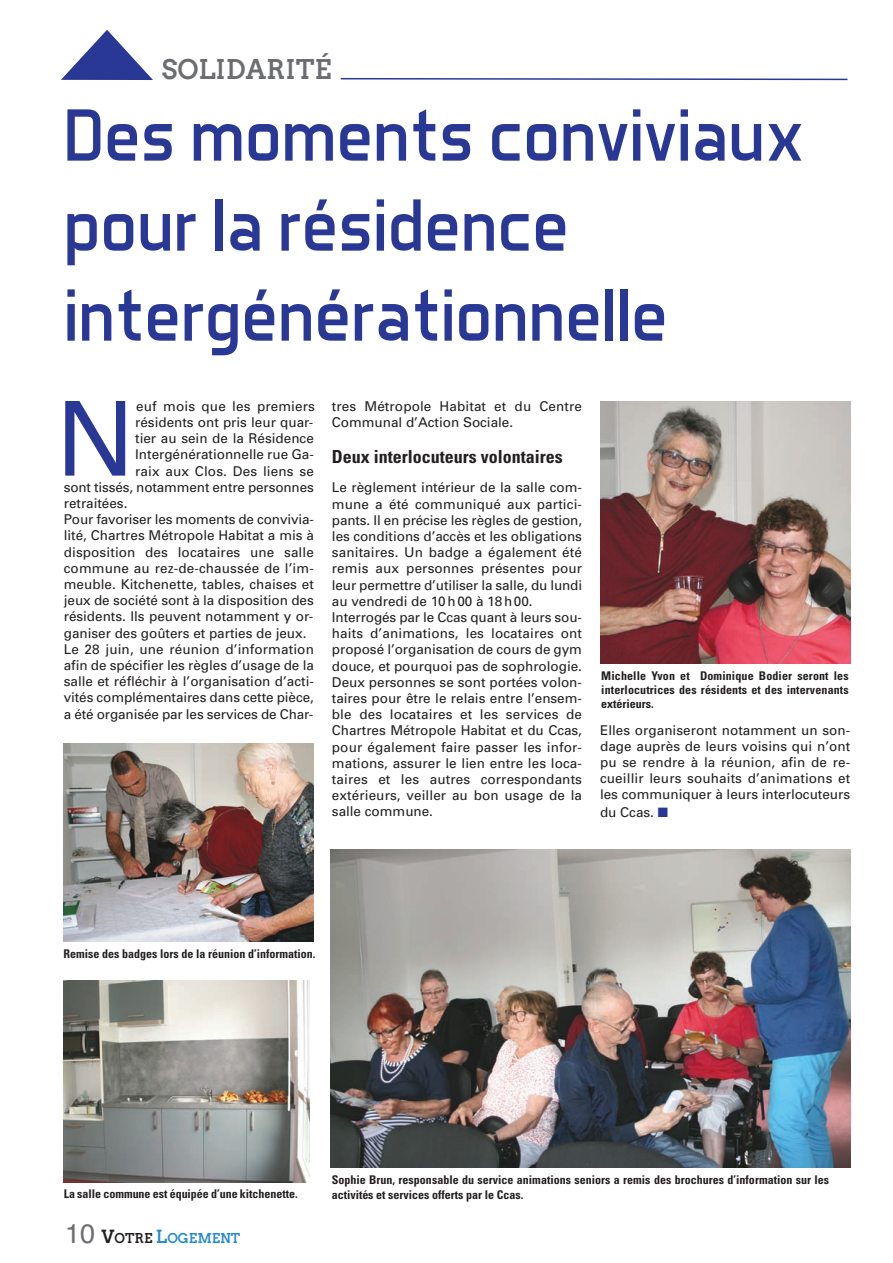
<style>
.page{position:relative;width:893px;height:1263px;background:#fff}
.page>*{position:absolute;margin:0;border:0;box-sizing:border-box;transform-origin:0 0}
.t1{font:103.35px "Univers";color:#2a3895}
.t2{font:75px/90px "Aero Matics";color:#2a3895}
.t3{font:700 27px "Twentytwelve Slab";color:#6c6d70}
.t4{font:700 condensed 18px "Univers";color:#231f20}
.t5{font:13.5px/16.2px "Univers";color:#231f20}
.t6{font:700 13.5px "Twentytwelve Slab";color:#238acb}
.t7{font:700 condensed 12px/14.4px "Univers";color:#231f20;text-align:justify}
.s1{color:#2a3895}
.s2{font-family:"Helvetica";font-weight:400;font-size:27px;color:#6c6d70}
.s3{font-size:18px;color:#231f20}
.s4{color:#231f20}
.s5{font-size:18px}
</style>
<div class="page">
<svg style="left:61px;top:30px;width:92px;height:50px"></svg>
<svg style="left:340px;top:77px;width:508px;height:4px"></svg>
<img style="left:331px;top:849px;width:519px;height:318px">
<img style="left:600px;top:401px;width:250px;height:262px">
<img style="left:64px;top:743px;width:250px;height:199px">
<img style="left:64px;top:980px;width:246px;height:202px">
<h3 class="t3" style="left:161px;top:54px;width:171px">SOLIDARITÉ</h3>
<h2 class="t2" style="left:64px;top:97px;width:743px">Des moments conviviaux pour la résidence intergénérationnelle</h2>
<h1 class="t1" style="left:55px;top:401px;width:82px">N</h1>
<p class="t5" style="left:136px;top:399px;width:180px">euf mois que les premiers</p>
<p class="t5" style="left:135px;top:415px;width:180px">résidents ont pris leur quar-</p>
<p class="t5" style="left:135px;top:432px;width:180px">tier au sein de la Résidence</p>
<p class="t5" style="left:135px;top:448px;width:180px">Intergénérationnelle rue Ga-</p>
<p class="t5" style="left:135px;top:464px;width:180px">raix aux Clos. Des liens se</p>
<p class="t5" style="left:64px;top:480px;width:252px">sont tissés, notamment entre personnes</p>
<p class="t5" style="left:64px;top:496px;width:65px">retraitées.</p>
<p class="t5" style="left:64px;top:513px;width:252px">Pour favoriser les moments de convivia-</p>
<p class="t5" style="left:64px;top:529px;width:252px">lité, Chartres Métropole Habitat a mis à</p>
<p class="t5" style="left:64px;top:545px;width:252px">disposition des locataires une salle</p>
<p class="t5" style="left:64px;top:561px;width:252px">commune au rez-de-chaussée de l’im-</p>
<p class="t5" style="left:64px;top:577px;width:252px">meuble. Kitchenette, tables, chaises et</p>
<p class="t5" style="left:64px;top:594px;width:252px">jeux de société sont à la disposition des</p>
<p class="t5" style="left:64px;top:610px;width:251px">résidents. Ils peuvent notamment y or-</p>
<p class="t5" style="left:64px;top:626px;width:244px">ganiser des goûters et parties de jeux.</p>
<p class="t5" style="left:64px;top:642px;width:252px">Le 28 juin, une réunion d’information</p>
<p class="t5" style="left:64px;top:658px;width:252px">afin de spécifier les règles d’usage de la</p>
<p class="t5" style="left:64px;top:675px;width:252px">salle et réfléchir à l’organisation d’acti-</p>
<p class="t5" style="left:64px;top:691px;width:252px">vités complémentaires dans cette pièce,</p>
<p class="t5" style="left:64px;top:707px;width:251px">a été organisée par les services de Char-</p>
<p class="t5" style="left:332px;top:399px;width:252px">tres Métropole Habitat et du Centre<br>Communal d’Action Sociale.</p>
<h3 class="t4" style="left:332px;top:450px;width:232px">Deux interlocuteurs volontaires</h3>
<p class="t5" style="left:332px;top:481px;width:252px">Le règlement intérieur de la salle com&shy;mune a été communiqué aux partici&shy;pants. Il en précise les règles de gestion, les conditions d’accès et les obligations sanitaires. Un badge a également été remis aux personnes présentes pour leur permettre d’utiliser la salle, du lundi au vendredi de 10h00 à 18h00.<br>Interrogés par le Ccas quant à leurs sou&shy;haits d’animations, les locataires ont proposé l’organisation de cours de gym douce, et pourquoi pas de sophrologie.<br>Deux personnes se sont portées volon&shy;taires pour être le relais entre l’ensem&shy;ble des locataires et les services de Chartres Métropole Habitat et du Ccas, pour également faire passer les infor&shy;mations, assurer le lien entre les loca&shy;taires et les autres correspondants extérieurs, veiller au bon usage de la salle commune.</p>
<p class="t7" style="left:601px;top:669px;width:249px">Michelle Yvon et Dominique Bodier seront les interlocutrices des résidents et des intervenants extérieurs.</p>
<p class="t5" style="left:600px;top:723px;width:252px;text-align:justify">Elles organiseront notamment un son&shy;dage auprès de leurs voisins qui n’ont pu se rendre à la réunion, afin de re&shy;cueillir leurs souhaits d’animations et les communiquer à leurs interlocuteurs</p>
<p class="t5" style="left:600px;top:805px;width:69px">du Ccas. <span class="s1">■</span></p>
<p class="t7" style="left:64px;top:947px;width:253px">Remise des badges lors de la réunion d’information.</p>
<p class="t7" style="left:332px;top:1174px;width:499px">Sophie Brun, responsable du service animations seniors a remis des brochures d’information sur les</p>
<p class="t7" style="left:64px;top:1188px;width:235px">La salle commune est équipée d’une kitchenette.</p>
<p class="t7" style="left:332px;top:1188px;width:193px">activités et services offerts par le Ccas.</p>
<p class="t6" style="left:65px;top:1230px;width:177px"><span class="s2">10</span> <span class="s3">V</span><span class="s4">OTRE</span> <span class="s5">L</span>OGEMENT</p>
</div>
